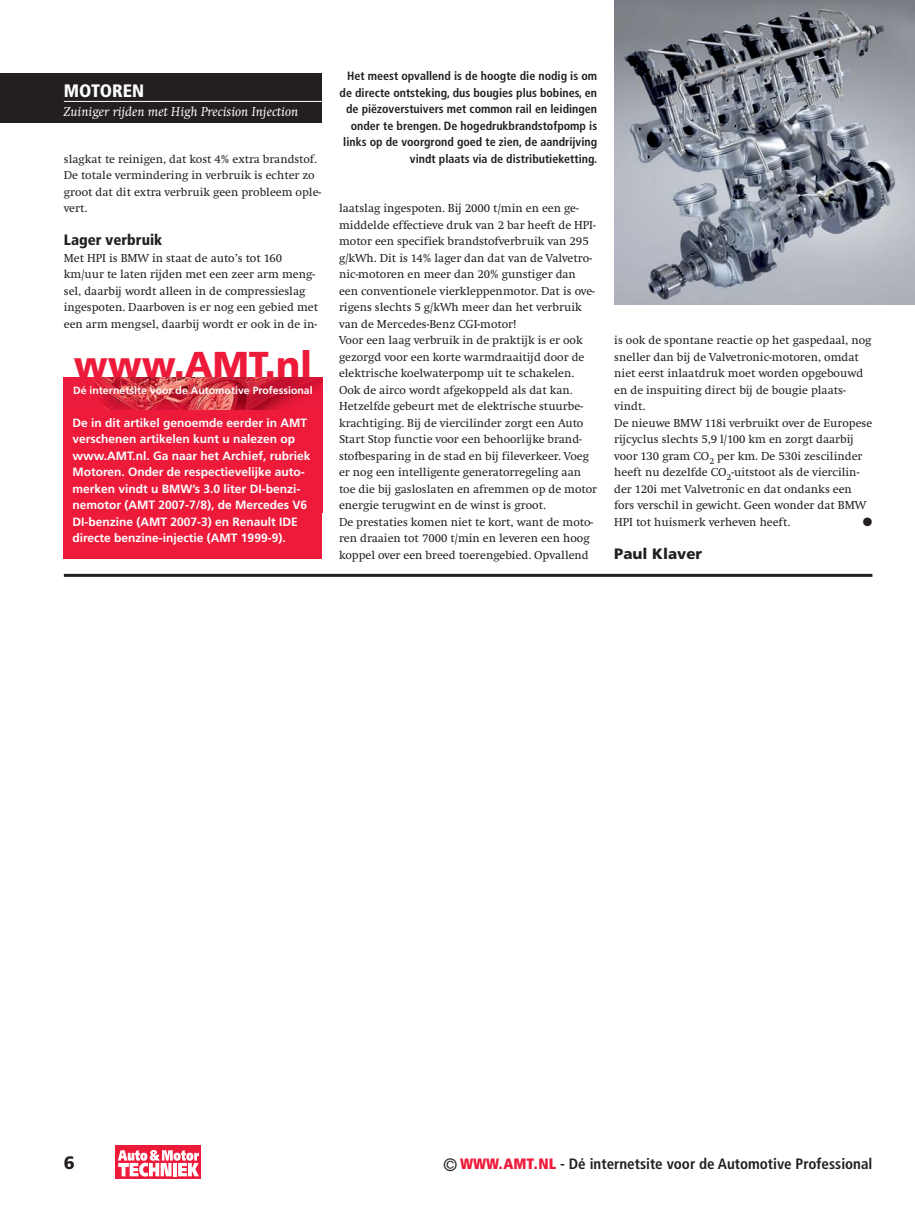
<style>
.page{position:relative;width:915px;height:1212px;background:#fff}
.page>*{position:absolute;margin:0;border:0;box-sizing:border-box;transform-origin:0 0}
.t1{font:900 36px "Frutiger LT Std";color:#ed1a3a}
.t2{font:900 condensed 18px "Frutiger LT Std";color:#fff}
.t3{font:900 18px "Frutiger LT Std";color:#231f20}
.t4{font:700 condensed 15px "Frutiger";color:#231f20}
.t5{font:900 condensed 15px "Frutiger LT Std";color:#231f20}
.t6{font:900 15px "Frutiger LT Std";color:#231f20}
.t7{font:italic 13.5px "Swift";color:#fff}
.t8{font:12px/16.5px "Swift";color:#231f20}
.t9{font:700 12px/16.5px "Frutiger LT Std";color:#fff}
.t10{font:700 condensed 12px/16.5px "Frutiger LT Std";color:#231f20;text-align:right}
.t11{font:12px "Zapf Dingbats ITC";color:#231f20}
.t12{font:700 10.5px "Frutiger LT Std";color:#fff}
.s1{font-weight:400;font-size:18px}
.s2{font-weight:900;color:#ed1a3a}
</style>
<div class="page">
<hr style="left:64px;top:574px;width:808px;height:3px;background:#231f20">
<div style="left:0;top:73px;width:322px;height:49px;background:#231f20"></div>
<hr style="left:64px;top:101px;width:258px;height:1px;background:#fff">
<img style="left:64px;top:377px;width:258px;height:33px">
<div style="left:64px;top:410px;width:258px;height:149px;background:#ed1a3a"></div>
<img style="left:614px;top:0;width:300px;height:304px">
<div style="left:116px;top:1146px;width:85px;height:33px;background:#ed1a3a"></div>
<svg style="left:118px;top:1150px;width:81px;height:26px"></svg>
<h2 class="t2" style="left:64px;top:83px;width:82px">MOTOREN</h2>
<p class="t7" style="left:64px;top:106px;width:236px">Zuiniger rijden met High Precision Injection</p>
<p class="t8" style="left:64px;top:152px;width:259px">slagkat te reinigen, dat kost 4% extra brandstof.<br>De totale vermindering in verbruik is echter zo groot dat dit extra verbruik geen probleem ople&shy;vert.</p>
<p class="t5" style="left:64px;top:234px;width:100px">Lager verbruik</p>
<p class="t8" style="left:64px;top:251px;width:256px">Met HPI is BMW in staat de auto’s tot 160 km/uur te laten rijden met een zeer arm meng&shy;sel, daarbij wordt alleen in de compressieslag ingespoten. Daarboven is er nog een gebied met een arm mengsel, daarbij wordt er ook in de in-</p>
<h1 class="t1" style="left:74px;top:344px;width:240px">www.AMT.nl</h1>
<p class="t12" style="left:73px;top:386px;width:241px">Dé internetsite voor de Automotive Professional</p>
<p class="t9" style="left:72px;top:415px;width:239px">De in dit artikel genoemde eerder in AMT verschenen artikelen kunt u nalezen op www.AMT.nl. Ga naar het Archief, rubriek Motoren. Onder de respectievelijke auto&shy;merken vindt u BMW’s 3.0 liter DI-benzi&shy;nemotor (AMT 2007-7/8), de Mercedes V6<br>DI-benzine (AMT 2007-3) en Renault IDE directe benzine-injectie (AMT 1999-9).</p>
<p class="t10" style="left:339px;top:69px;width:259px">Het meest opvallend is de hoogte die nodig is om de directe ontsteking, dus bougies plus bobines, en de piëzoverstuivers met common rail en leidingen onder te brengen. De hogedrukbrandstofpomp is links op de voorgrond goed te zien, de aandrijving vindt plaats via de distributieketting.</p>
<p class="t8" style="left:339px;top:201px;width:259px">laatslag ingespoten. Bij 2000 t/min en een ge&shy;middelde effectieve druk van 2 bar heeft de HPI&shy;motor een specifiek brandstofverbruik van 295 g/kWh. Dit is 14% lager dan dat van de Valvetro&shy;nic-motoren en meer dan 20% gunstiger dan een conventionele vierkleppenmotor. Dat is ove&shy;rigens slechts 5 g/kWh meer dan het verbruik van de Mercedes-Benz CGI-motor!<br>Voor een laag verbruik in de praktijk is er ook gezorgd voor een korte warmdraaitijd door de elektrische koelwaterpomp uit te schakelen.<br>Ook de airco wordt afgekoppeld als dat kan.<br>Hetzelfde gebeurt met de elektrische stuurbe&shy;krachtiging. Bij de viercilinder zorgt een Auto Start Stop functie voor een behoorlijke brand&shy;stofbesparing in de stad en bij fileverkeer. Voeg er nog een intelligente generatorregeling aan toe die bij gasloslaten en afremmen op de motor energie terugwint en de winst is groot.<br>De prestaties komen niet te kort, want de moto&shy;ren draaien tot 7000 t/min en leveren een hoog koppel over een breed toerengebied. Opvallend</p>
<p class="t8" style="left:614px;top:333px;width:259px">is ook de spontane reactie op het gaspedaal, nog sneller dan bij de Valvetronic-motoren, omdat niet eerst inlaatdruk moet worden opgebouwd en de inspuiting direct bij de bougie plaats&shy;vindt.<br>De nieuwe BMW 118i verbruikt over de Europese rijcyclus slechts 5,9 l/100 km en zorgt daarbij voor 130 gram CO<sub>2</sub> per km. De 530i zescilinder heeft nu dezelfde CO<sub>2</sub>-uitstoot als de viercilin&shy;der 120i met Valvetronic en dat ondanks een fors verschil in gewicht. Geen wonder dat BMW HPI tot huismerk verheven heeft.</p>
<p class="t11" style="left:862px;top:517px;width:11px">●</p>
<p class="t6" style="left:614px;top:545px;width:89px">Paul Klaver</p>
<h2 class="t3" style="left:64px;top:1153px;width:13px">6</h2>
<p class="t4" style="left:443px;top:1158px;width:431px"><span class="s1">©</span> <span class="s2">WWW.AMT.NL</span> - Dé internetsite voor de Automotive Professional</p>
</div>
